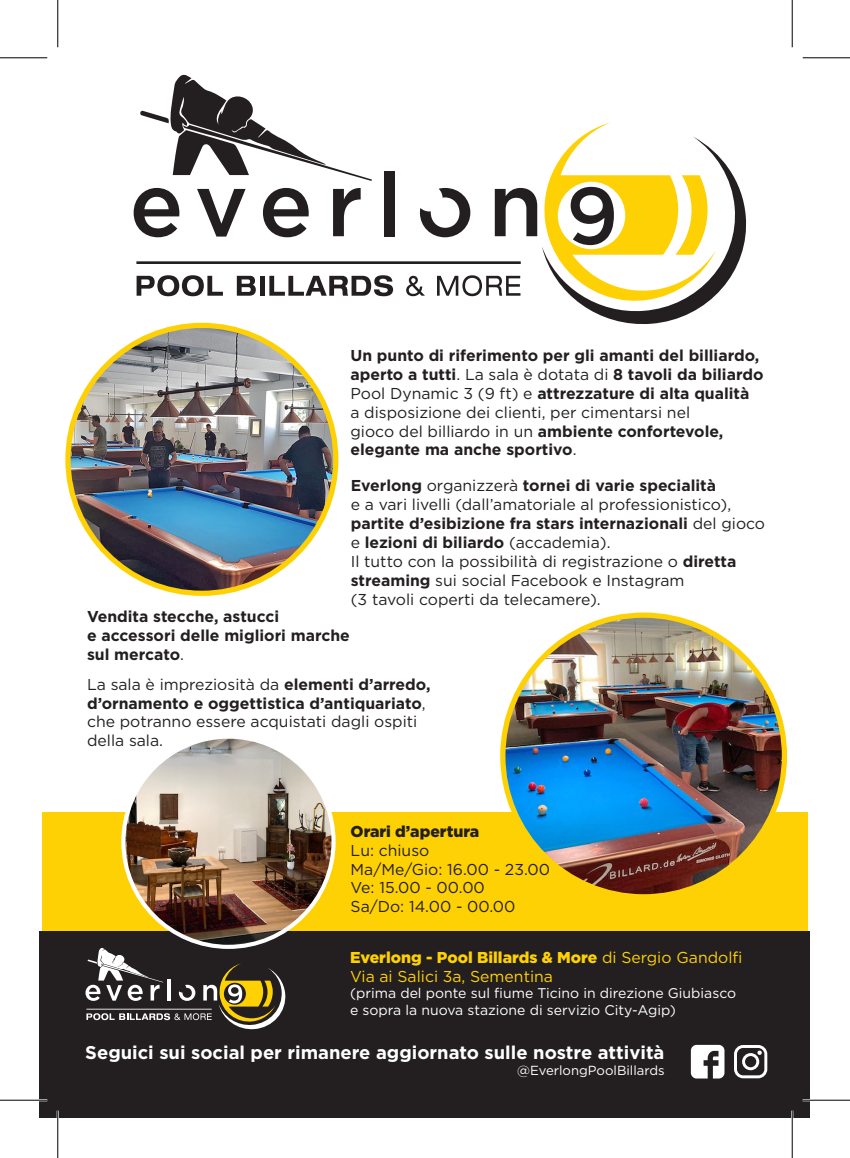
<style>
.page{position:relative;width:850px;height:1158px;background:#fff}
.page>*{position:absolute;margin:0;border:0;box-sizing:border-box;transform-origin:0 0}
.t1{font:700 18.38px "Gotham";color:#fff}
.t2{font:15.75px/18.9px "Gotham";color:#231f20}
.t3{font:700 15.75px/18.9px "Gotham";color:#231f20}
.t4{font:15.75px/18.9px "Gotham";color:#fed105}
.t5{font:900 15.75px "Gotham";color:#231f20}
.t6{font:14px/16.8px "Gotham";color:#fff}
.t7{font:13.12px "Gotham";color:#fff}
.s1{font-weight:400}
.s2{font-weight:700}
.s3{font-weight:900}
</style>
<div class="page">
<div style="left:42px;top:811px;width:765px;height:265px;background:#fed105"></div>
<div style="left:39px;top:930px;width:771px;height:186px;background:#231f20"></div>
<svg style="left:140px;top:74px;width:232px;height:107px"></svg>
<svg style="left:137px;top:275px;width:86px;height:21px"></svg>
<svg style="left:237px;top:276px;width:19px;height:20px"></svg>
<div style="left:260px;top:276px;width:5px;height:20px;background:#231f20"></div>
<svg style="left:269px;top:275px;width:124px;height:21px"></svg>
<svg style="left:134px;top:188px;width:45px;height:49px"></svg>
<svg style="left:197px;top:189px;width:48px;height:47px"></svg>
<svg style="left:263px;top:188px;width:46px;height:49px"></svg>
<svg style="left:333px;top:188px;width:28px;height:48px"></svg>
<div style="left:384px;top:171px;width:11px;height:65px;background:#231f20"></div>
<svg style="left:406px;top:122px;width:204px;height:175px"></svg>
<svg style="left:542px;top:136px;width:205px;height:188px"></svg>
<hr style="left:136px;top:261px;width:385px;height:3px;background:#231f20">
<img style="left:68px;top:325px;width:268px;height:268px;border-radius:134px">
<img style="left:503px;top:615px;width:281px;height:281px;border-radius:141px">
<img style="left:123px;top:736px;width:210px;height:210px;border-radius:105px">
<svg style="left:85px;top:947px;width:201px;height:83px"></svg>
<hr style="left:86px;top:1008px;width:126px;height:1px;background:#fff">
<svg style="left:691px;top:1044px;width:33px;height:34px"></svg>
<svg style="left:734px;top:1045px;width:33px;height:33px"></svg>
<hr style="left:0;top:1098px;width:47px;height:3px;background:#fff">
<hr style="left:802px;top:1098px;width:48px;height:3px;background:#fff">
<hr style="left:57px;top:1110px;width:2px;height:47px;background:#fff">
<hr style="left:791px;top:1110px;width:2px;height:47px;background:#fff">
<hr style="left:0;top:57px;width:47px;height:1px;background:#000">
<hr style="left:802px;top:57px;width:48px;height:1px;background:#000">
<hr style="left:0;top:1099px;width:47px;height:1px;background:#000">
<hr style="left:802px;top:1099px;width:48px;height:1px;background:#000">
<hr style="left:57px;top:0;width:1px;height:47px;background:#000">
<hr style="left:57px;top:1110px;width:1px;height:47px;background:#000">
<hr style="left:792px;top:0;width:1px;height:47px;background:#000">
<hr style="left:792px;top:1110px;width:1px;height:47px;background:#000">
<p class="t3" style="left:350px;top:345px;width:414px">Un punto di riferimento per gli amanti del billiardo, aperto a tutti<span class="s1">. La sala è dotata di</span> 8 tavoli da biliardo <span class="s1">Pool Dynamic 3 (9 ft) e</span> attrezzature di alta qualità<br><span class="s1">a disposizione dei clienti, per cimentarsi nel<br>gioco del billiardo in un</span> ambiente confortevole, elegante ma anche sportivo<span class="s1">.</span></p>
<p class="t2" style="left:351px;top:476px;width:416px"><span class="s2">Everlong</span> organizzerà <span class="s2">tornei di varie specialità<br></span>e a vari livelli (dall’amatoriale al professionistico), <span class="s2">partite d’esibizione fra stars internazionali</span> del gioco e <span class="s2">lezioni di biliardo</span> (accademia).<br>Il tutto con la possibilità di registrazione o <span class="s2">diretta streaming</span> sui social Facebook e Instagram<br>(3 tavoli coperti da telecamere).</p>
<p class="t3" style="left:87px;top:606px;width:264px">Vendita stecche, astucci<br>e accessori delle migliori marche sul mercato<span class="s1">.</span></p>
<p class="t2" style="left:87px;top:674px;width:345px">La sala è impreziosità da <span class="s2">elementi d’arredo, d’ornamento e oggettistica d’antiquariato</span>, che potranno essere acquistati dagli ospiti della sala.</p>
<p class="t5" style="left:350px;top:820px;width:130px">Orari d’apertura</p>
<p class="t2" style="left:350px;top:840px;width:201px">Lu: chiuso<br>Ma/Me/Gio: 16.00 - 23.00<br>Ve: 15.00 - 00.00<br>Sa/Do: 14.00 - 00.00</p>
<p class="t4" style="left:350px;top:947px;width:394px"><span class="s3">Everlong - Pool Billards &amp; More</span> di Sergio Gandolfi<br>Via ai Salici 3a, Sementina</p>
<p class="t6" style="left:350px;top:984px;width:388px">(prima del ponte sul fiume Ticino in direzione Giubiasco e sopra la nuova stazione di servizio City-Agip)</p>
<p class="t1" style="left:85px;top:1040px;width:580px">Seguici sui social per rimanere aggiornato sulle nostre attività</p>
<p class="t7" style="left:517px;top:1062px;width:149px">@EverlongPoolBillards</p>
</div>
